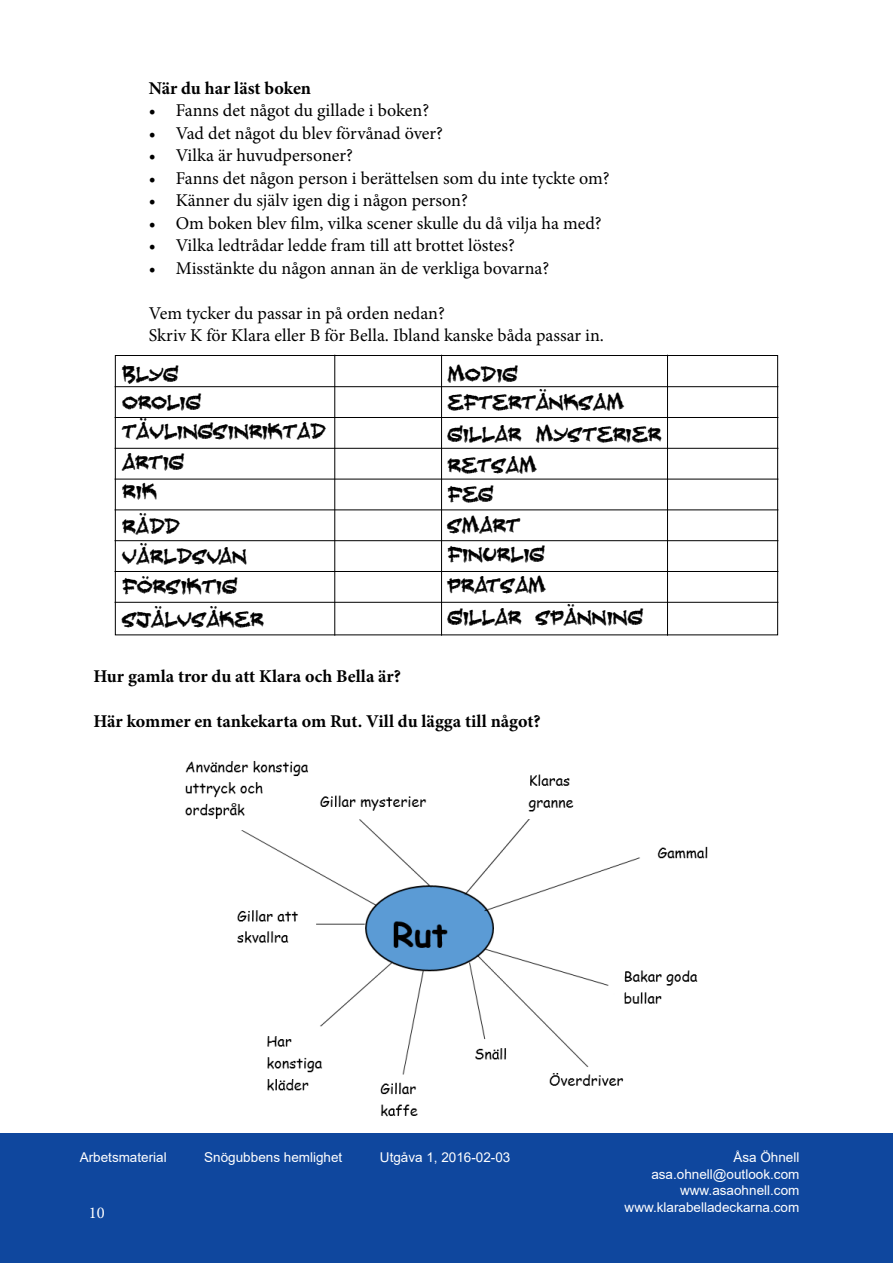
<style>
.page{position:relative;width:893px;height:1263px;background:#fff}
.page>*{position:absolute;margin:0;border:0;box-sizing:border-box;transform-origin:0 0}
.t1{font:28.5px/28.5px "Fearless";color:#000}
.t2{font:18px/22.5px "Minion Pro";letter-spacing:-.005em;color:#000}
.t3{font:700 18px "Minion Pro";color:#000}
.t4{font:16.5px "Minion Pro";color:#fff}
.t5{font:13.5px/16.5px "Arial";color:#fff;text-align:right}
</style>
<div class="page">
<div style="left:0;top:1133px;width:893px;height:130px;background:#0f479e"></div>
<img style="left:185px;top:761px;width:523px;height:356px">
<hr style="left:441px;top:355px;width:1px;height:281px;background:#000">
<hr style="left:667px;top:355px;width:1px;height:281px;background:#000">
<hr style="left:334px;top:355px;width:1px;height:281px;background:#000">
<hr style="left:115px;top:386px;width:663px;height:1px;background:#000">
<hr style="left:115px;top:417px;width:663px;height:1px;background:#000">
<hr style="left:115px;top:448px;width:663px;height:1px;background:#000">
<hr style="left:115px;top:479px;width:663px;height:1px;background:#000">
<hr style="left:115px;top:509px;width:663px;height:1px;background:#000">
<hr style="left:115px;top:540px;width:663px;height:1px;background:#000">
<hr style="left:115px;top:571px;width:663px;height:1px;background:#000">
<hr style="left:115px;top:602px;width:663px;height:1px;background:#000">
<p class="t3" style="left:149px;top:75px;width:164px">När du har läst boken</p>
<p class="t2" style="left:149px;top:99px;width:282px">• Fanns det något du gillade i boken?</p>
<p class="t2" style="left:149px;top:122px;width:296px">• Vad det något du blev förvånad över?</p>
<p class="t2" style="left:149px;top:144px;width:206px">• Vilka är huvudpersoner?</p>
<p class="t2" style="left:149px;top:167px;width:462px">• Fanns det någon person i berättelsen som du inte tyckte om?</p>
<p class="t2" style="left:149px;top:189px;width:321px">• Känner du själv igen dig i någon person?</p>
<p class="t2" style="left:149px;top:212px;width:454px">• Om boken blev film, vilka scener skulle du då vilja ha med?</p>
<p class="t2" style="left:149px;top:234px;width:368px">• Vilka ledtrådar ledde fram till att brottet löstes?</p>
<p class="t2" style="left:149px;top:257px;width:402px">• Misstänkte du någon annan än de verkliga bovarna?</p>
<p class="t2" style="left:149px;top:302px;width:457px">Vem tycker du passar in på orden nedan?<br>Skriv K för Klara eller B för Bella. Ibland kanske båda passar in.</p>
<h1 class="t1" style="left:121px;top:359px;width:206px">Blyg<br>Orolig<br>Tävlingsinriktad</h1>
<h1 class="t1" style="left:121px;top:447px;width:64px">Artig<br>Rik</h1>
<h1 class="t1" style="left:121px;top:509px;width:126px;line-height:30px">Rädd<br>Världsvan<br>Försiktig</h1>
<h1 class="t1" style="left:121px;top:603px;width:143px">Självsäker</h1>
<h1 class="t1" style="left:447px;top:358px;width:178px">Modig<br>Eftertänksam</h1>
<h1 class="t1" style="left:447px;top:417px;width:216px;line-height:31.5px">Gillar mysterier<br>Retsam</h1>
<h1 class="t1" style="left:447px;top:477px;width:74px;line-height:31.5px">Feg<br>Smart</h1>
<h1 class="t1" style="left:447px;top:537px;width:197px;line-height:31.5px">Finurlig<br>Pratsam<br>Gillar spänning</h1>
<p class="t3" style="left:94px;top:663px;width:309px">Hur gamla tror du att Klara och Bella är?</p>
<p class="t3" style="left:94px;top:708px;width:449px">Här kommer en tankekarta om Rut. Vill du lägga till något?</p>
<p class="t5" style="left:80px;top:1149px;width:89px">Arbetsmaterial</p>
<p class="t5" style="left:204px;top:1149px;width:140px">Snögubbens hemlighet</p>
<p class="t5" style="left:380px;top:1149px;width:132px">Utgåva 1, 2016-02-03</p>
<p class="t4" style="left:89px;top:1202px;width:17px">10</p>
<p class="t5" style="left:625px;top:1149px;width:176px">Åsa Öhnell asa.ohnell@outlook.com www.asaohnell.com www.klarabelladeckarna.com</p>
</div>
